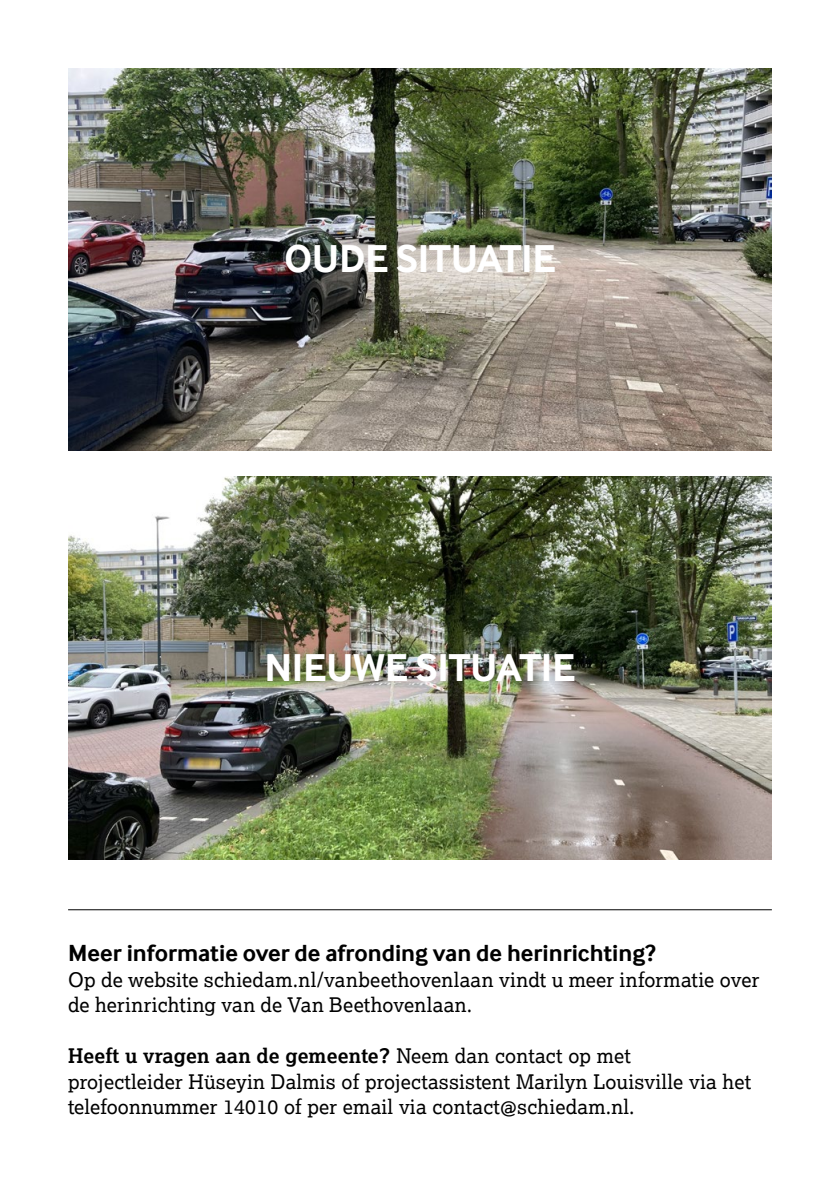
<style>
.page{position:relative;width:840px;height:1191px;background:#fff}
.page>*{position:absolute;margin:0;border:0;box-sizing:border-box;transform-origin:0 0}
.t1{font:700 40px "Inter Face";letter-spacing:-.01em;color:#fff}
.t2{font:700 24px "Inter Face";color:#000}
.t3{font:20px/25.6px "Lexia";letter-spacing:.01em;color:#000}
.s1{font-weight:700}
</style>
<div class="page">
<hr style="left:68px;top:909px;width:703px;height:1px;background:#000">
<img style="left:68px;top:68px;width:703px;height:383px">
<img style="left:68px;top:476px;width:703px;height:383px">
<p class="t1" style="left:284px;top:236px;width:273px">OUDE SITUATIE</p>
<p class="t1" style="left:264px;top:644px;width:312px">NIEUWE SITUATIE</p>
<p class="t2" style="left:68px;top:939px;width:588px">Meer informatie over de afronding van de herinrichting?</p>
<p class="t3" style="left:68px;top:966px;width:692px">Op de website schiedam.nl/vanbeethovenlaan vindt u meer informatie over de herinrichting van de Van Beethovenlaan.</p>
<p class="t3" style="left:68px;top:1042px;width:684px"><span class="s1">Heeft u vragen aan de gemeente?</span> Neem dan contact op met<br>projectleider Hüseyin Dalmis of projectassistent Marilyn Louisville via het telefoonnummer 14010 of per email via contact@schiedam.nl.</p>
</div>
